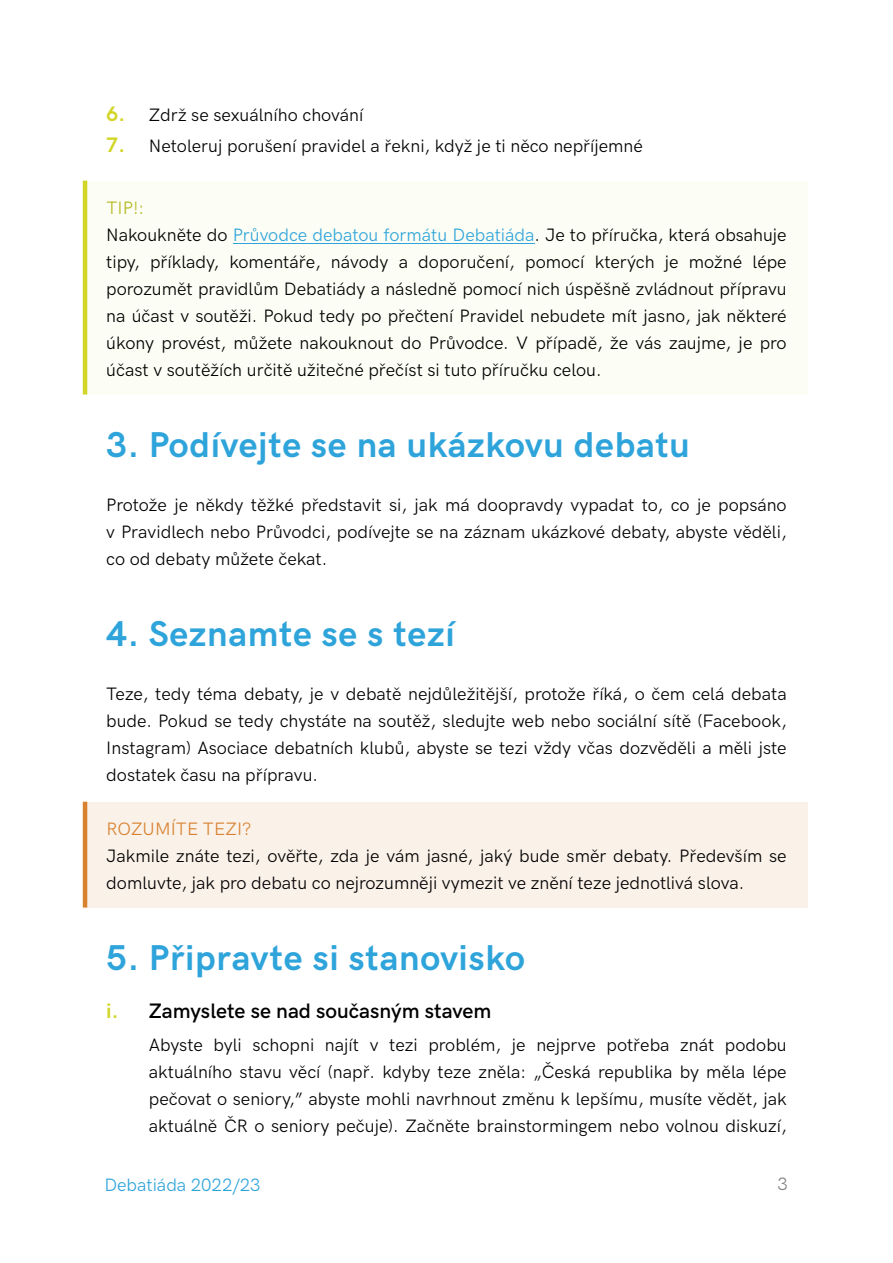
<style>
.page{position:relative;width:893px;height:1263px;background:#fff}
.page>*{position:absolute;margin:0;border:0;box-sizing:border-box;transform-origin:0 0}
.t1{font:700 36px "HK Grotesk";letter-spacing:.02em;color:#2ea4db}
.t2{font:600 21px "HK Grotesk";color:#000}
.t3{font:18px/27px "HK Grotesk";color:#000;text-align:justify}
.t4{font:18px "HK Grotesk";color:#2ea4db}
.t5{font:18px "HK Grotesk";letter-spacing:.005em;color:#d88230}
.t6{font:18px "HK Grotesk";color:#7f7f7f}
.s1{font-weight:700;font-size:21px;color:#d1d626}
.s2{color:#b5b821}
.s3{color:#2ea4db}
.s4{font-weight:700;color:#d1d626}
</style>
<div class="page">
<div style="left:85px;top:181px;width:723px;height:213px;background:#fcfdf4"></div>
<hr style="left:83px;top:181px;width:4px;height:213px;background:#d1d626">
<div style="left:85px;top:802px;width:723px;height:105px;background:#faf1e9"></div>
<hr style="left:83px;top:802px;width:4px;height:105px;background:#d88230">
<hr style="left:233px;top:243px;width:302px;height:1px;background:#2ea4db">
<p class="t3" style="left:106px;top:104px;width:259px"><span class="s1">6.</span> Zdrž se sexuálního chování</p>
<p class="t3" style="left:106px;top:135px;width:538px"><span class="s1">7.</span> Netoleruj porušení pravidel a řekni, když je ti něco nepříjemné</p>
<p class="t3" style="left:106px;top:197px;width:682px;text-align:left"><span class="s2">TIP!:<br></span>Nakoukněte do <span class="s3">Průvodce debatou formátu Debatiáda</span>. Je to příručka, která obsahuje tipy, příklady, komentáře, návody a doporučení, pomocí kterých je možné lépe porozumět pravidlům Debatiády a následně pomocí nich úspěšně zvládnout přípravu na účast v soutěži. Pokud tedy po přečtení Pravidel nebudete mít jasno, jak některé úkony provést, můžete nakouknout do Průvodce. V případě, že vás zaujme, je pro účast v soutěžích určitě užitečné přečíst si tuto příručku celou.</p>
<h1 class="t1" style="left:106px;top:432px;width:585px">3. Podívejte se na ukázkovu debatu</h1>
<p class="t3" style="left:106px;top:494px;width:682px">Protože je někdy těžké představit si, jak má doopravdy vypadat to, co je popsáno v Pravidlech nebo Průvodci, podívejte se na záznam ukázkové debaty, abyste věděli, co od debaty můžete čekat.</p>
<h1 class="t1" style="left:106px;top:621px;width:350px">4. Seznamte se s tezí</h1>
<p class="t3" style="left:106px;top:683px;width:682px">Teze, tedy téma debaty, je v debatě nejdůležitější, protože říká, o čem celá debata bude. Pokud se tedy chystáte na soutěž, sledujte web nebo sociální sítě (Facebook, Instagram) Asociace debatních klubů, abyste se tezi vždy včas dozvěděli a měli jste dostatek času na přípravu.</p>
<p class="t5" style="left:106px;top:823px;width:147px">ROZUMÍTE TEZI?</p>
<p class="t3" style="left:106px;top:845px;width:682px">Jakmile znáte tezi, ověřte, zda je vám jasné, jaký bude směr debaty. Především se domluvte, jak pro debatu co nejrozumněji vymezit ve znění teze jednotlivá slova.</p>
<h1 class="t1" style="left:106px;top:945px;width:420px">5. Připravte si stanovisko</h1>
<p class="t2" style="left:106px;top:1004px;width:386px"><span class="s4">i.</span> Zamyslete se nad současným stavem</p>
<p class="t3" style="left:149px;top:1034px;width:639px">Abyste byli schopni najít v tezi problém, je nejprve potřeba znát podobu aktuálního stavu věcí (např. kdyby teze zněla: „Česká republika by měla lépe pečovat o seniory,” abyste mohli navrhnout změnu k lepšímu, musíte vědět, jak aktuálně ČR o seniory pečuje). Začněte brainstormingem nebo volnou diskuzí,</p>
<p class="t4" style="left:104px;top:1178px;width:158px">Debatiáda 2022/23</p>
<p class="t6" style="left:777px;top:1178px;width:12px">3</p>
</div>
